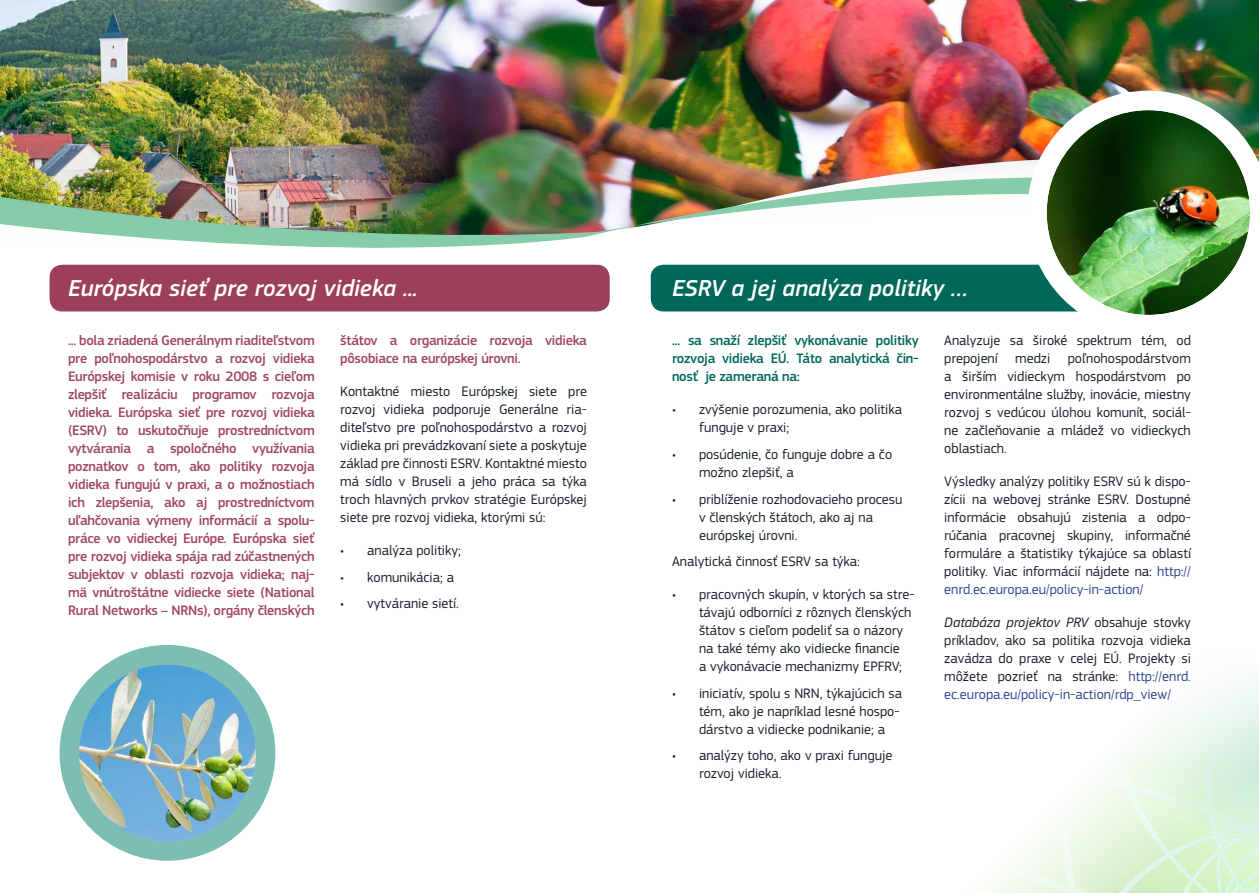
<style>
.page{position:relative;width:1259px;height:893px;background:#fff}
.page>*{position:absolute;margin:0;border:0;box-sizing:border-box;transform-origin:0 0}
.t1{font:italic 500 24px "PF Square Sans Pro";color:#fff}
.t2{font:14.25px/18px "PF Square Sans Pro";color:#182329}
.t3{font:500 14.25px/18px "PF Square Sans Pro";letter-spacing:-.02em;color:#a0475f;text-align:justify}
.t4{font:500 14.25px/18px "PF Square Sans Pro";letter-spacing:-.02em;color:#00675b;text-align:justify}
.s1{color:#304792}
.s2{font-style:italic}
</style>
<div class="page">
<svg style="left:991px;top:680px;width:268px;height:213px"></svg>
<img style="left:454px;top:0;width:805px;height:121px">
<img style="left:0;top:0;width:454px;height:121px">
<img style="left:0;top:121px;width:1027px;height:191px">
<img style="left:0;top:130px;width:1027px;height:139px">
<div style="left:50px;top:265px;width:560px;height:46px;background:#9c3f59;border-radius:13px"></div>
<img style="left:79px;top:664px;width:177px;height:177px;border-radius:88px">
<div style="left:60px;top:645px;width:215px;height:216px;border:20px solid #00806d;border-radius:50%"></div>
<div style="left:651px;top:265px;width:560px;height:46px;background:#00675b;border-radius:13px"></div>
<img style="left:1027px;top:91px;width:232px;height:224px">
<h1 class="t1" style="left:68px;top:274px;width:351px">Európska sieť pre rozvoj vidieka ...</h1>
<p class="t3" style="left:68px;top:332px;width:248px">... bola zriadená Generálnym riaditeľstvom pre poľnohospodárstvo a rozvoj vidieka Európskej komisie v roku 2008 s cieľom zlepšiť realizáciu programov rozvoja vidieka. Európska sieť pre rozvoj vidieka (ESRV) to uskutočňuje prostredníctvom vytvárania a spoločného využívania poznatkov o tom, ako politiky rozvoja vidieka fungujú v praxi, a o možnostiach ich zlepšenia, ako aj prostredníctvom uľahčovania výmeny informácií a spolu&shy;práce vo vidieckej Európe. Európska sieť pre rozvoj vidieka spája rad zúčastnených subjektov v oblasti rozvoja vidieka; naj&shy;mä vnútroštátne vidiecke siete (National Rural Networks – NRNs), orgány členských</p>
<p class="t3" style="left:340px;top:332px;width:248px">štátov a organizácie rozvoja vidieka pôsobiace na európskej úrovni.</p>
<p class="t2" style="left:340px;top:382px;width:248px;text-align:justify">Kontaktné miesto Európskej siete pre rozvoj vidieka podporuje Generálne ria&shy;diteľstvo pre poľnohospodárstvo a rozvoj vidieka pri prevádzkovaní siete a poskytuje základ pre činnosti ESRV. Kontaktné miesto má sídlo v Bruseli a jeho práca sa týka troch hlavných prvkov stratégie Európskej siete pre rozvoj vidieka, ktorými sú:</p>
<p class="t2" style="left:340px;top:541px;width:122px">• analýza politiky;</p>
<p class="t2" style="left:340px;top:568px;width:115px">• komunikácia; a</p>
<p class="t2" style="left:340px;top:594px;width:120px">• vytváranie sietí.</p>
<h1 class="t1" style="left:672px;top:274px;width:297px">ESRV a jej analýza politiky …</h1>
<p class="t4" style="left:672px;top:332px;width:248px">... sa snaží zlepšiť vykonávanie politiky rozvoja vidieka EÚ. Táto analytická čin&shy;nosť je zameraná na:</p>
<p class="t2" style="left:699px;top:401px;width:205px;text-indent:-27px">• zvýšenie porozumenia, ako politika funguje v praxi;</p>
<p class="t2" style="left:699px;top:445px;width:195px;text-indent:-27px">• posúdenie, čo funguje dobre a čo možno zlepšiť, a</p>
<p class="t2" style="left:699px;top:490px;width:205px;text-indent:-27px">• priblíženie rozhodovacieho procesu v členských štátoch, ako aj na európskej úrovni.</p>
<p class="t2" style="left:672px;top:552px;width:190px">Analytická činnosť ESRV sa týka:</p>
<p class="t2" style="left:699px;top:585px;width:217px;text-indent:-27px">• pracovných skupín, v ktorých sa stre&shy;távajú odborníci z rôznych členských štátov s cieľom podeliť sa o názory na také témy ako vidiecke financie<br>a vykonávacie mechanizmy EPFRV;</p>
<p class="t2" style="left:699px;top:684px;width:204px;text-indent:-27px">• iniciatív, spolu s NRN, týkajúcich sa tém, ako je napríklad lesné hospo&shy;dárstvo a vidiecke podnikanie; a</p>
<p class="t2" style="left:699px;top:746px;width:195px;text-indent:-27px">• analýzy toho, ako v praxi funguje rozvoj vidieka.</p>
<p class="t2" style="left:944px;top:332px;width:248px;text-align:justify">Analyzuje sa široké spektrum tém, od prepojení medzi poľnohospodárstvom a širším vidieckym hospodárstvom po environmentálne služby, inovácie, miestny rozvoj s vedúcou úlohou komunít, sociál&shy;ne začleňovanie a mládež vo vidieckych oblastiach.</p>
<p class="t2" style="left:944px;top:473px;width:248px;text-align:justify">Výsledky analýzy politiky ESRV sú k dispo&shy;zícii na webovej stránke ESRV. Dostupné informácie obsahujú zistenia a odpo&shy;rúčania pracovnej skupiny, informačné formuláre a štatistiky týkajúce sa oblastí politiky. Viac informácií nájdete na: <span class="s1">http:// enrd.ec.europa.eu/policy-in-action/</span></p>
<p class="t2" style="left:944px;top:614px;width:248px;text-align:justify"><span class="s2">Databáza projektov PRV</span> obsahuje stovky príkladov, ako sa politika rozvoja vidieka zavádza do praxe v celej EÚ. Projekty si môžete pozrieť na stránke: <span class="s1">http://enrd. ec.europa.eu/policy-in-action/rdp_view/</span></p>
</div>
